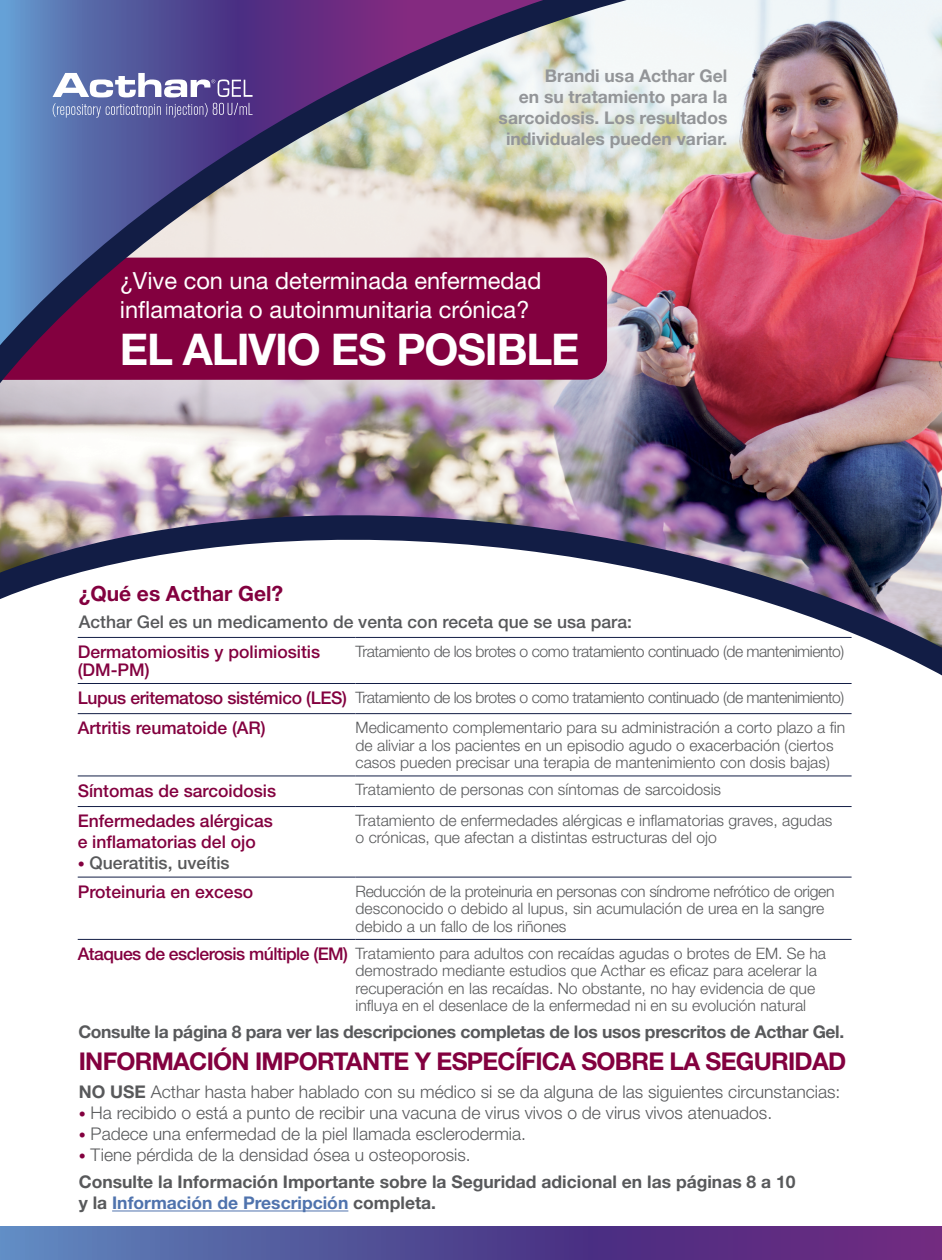
<style>
.page{position:relative;width:942px;height:1260px;background:#fff}
.page>*{position:absolute;margin:0;border:0;box-sizing:border-box;transform-origin:0 0}
.t1{font:700 43.75px "Helvetica Neue LT Std";letter-spacing:-.025em;color:#fff}
.t2{font:700 24.5px "Helvetica Neue LT Std";letter-spacing:-.03em;color:#83003f}
.t3{font:23.62px/28.3px "Helvetica Neue LT Std";color:#fff}
.t4{font:700 21px "Helvetica Neue LT Std";color:#83003f}
.t5{font:300 17.5px "Helvetica Neue LT Std";color:#58595b}
.t6{font:500 17.5px/17.5px "Helvetica Neue LT Std";color:#83003f}
.t7{font:700 17.5px/21px "Helvetica Neue LT Std";color:#58595b}
.t8{font:700 17.5px/21px "Helvetica Neue LT Std";color:#939598;text-align:right}
.t9{font:700 17.5px "Helvetica Neue LT Std";letter-spacing:-.02em;color:#58595b}
.t10{font:500 17.5px "Helvetica Neue LT Std";color:#58595b}
.t11{font:300 15.75px/17.5px "Helvetica Neue LT Std";color:#58595b}
.t12{font:300 15.75px "Helvetica Neue LT Std";letter-spacing:-.03em;color:#58595b}
.s1{font-weight:500;font-size:17.5px;color:#83003f}
.s2{font-weight:300;font-size:14px;color:#83003f}
.s3{font-weight:700}
.s4{font-size:14px;color:#83003f}
.s5{color:#4f73ad}
</style>
<div class="page">
<img style="left:0;top:421px;width:942px;height:75px">
<img style="left:0;top:0;width:942px;height:421px">
<svg style="left:0;top:496px;width:942px;height:444px"></svg>
<svg style="left:0;top:1226px;width:942px;height:34px;background:#574a94"></svg>
<hr style="left:112px;top:1211px;width:236px;height:1px;background:#4f73ad">
<svg style="left:53px;top:103px;width:199px;height:15px;background:#6e6ea9"></svg>
<svg style="left:53px;top:73px;width:199px;height:24px"></svg>
<hr style="left:78px;top:683px;width:277px;height:1px;background:#121d45">
<hr style="left:355px;top:683px;width:496px;height:1px;background:#121d45">
<hr style="left:78px;top:713px;width:277px;height:1px;background:#121d45">
<hr style="left:355px;top:713px;width:496px;height:1px;background:#121d45">
<hr style="left:78px;top:776px;width:277px;height:1px;background:#121d45">
<hr style="left:355px;top:776px;width:496px;height:1px;background:#121d45">
<hr style="left:78px;top:806px;width:277px;height:1px;background:#121d45">
<hr style="left:355px;top:806px;width:496px;height:1px;background:#121d45">
<hr style="left:78px;top:877px;width:277px;height:1px;background:#121d45">
<hr style="left:355px;top:877px;width:496px;height:1px;background:#121d45">
<hr style="left:78px;top:939px;width:277px;height:1px;background:#121d45">
<hr style="left:355px;top:939px;width:496px;height:1px;background:#121d45">
<hr style="left:78px;top:637px;width:277px;height:1px;background:#121d45">
<hr style="left:355px;top:637px;width:496px;height:1px;background:#121d45">
<p class="t8" style="left:498px;top:65px;width:230px">Brandi usa Acthar Gel<br>en su tratamiento para la sarcoidosis. Los resultados individuales pueden variar.</p>
<h3 class="t3" style="left:120px;top:266px;width:423px">¿Vive con una determinada enfermedad inflamatoria o autoinmunitaria crónica?</h3>
<h1 class="t1" style="left:120px;top:322px;width:461px">EL ALIVIO ES POSIBLE</h1>
<h3 class="t4" style="left:79px;top:580px;width:206px">¿Qué es Acthar Gel?</h3>
<p class="t10" style="left:79px;top:612px;width:555px">Acthar Gel es un medicamento de venta con receta que se usa para:</p>
<p class="t6" style="left:78px;top:643px;width:244px">Dermatomiositis y polimiositis (DM-PM)</p>
<p class="t12" style="left:355px;top:642px;width:490px">Tratamiento de los brotes o como tratamiento continuado (de mantenimiento)</p>
<p class="t12" style="left:78px;top:688px;width:768px"><span class="s1">Lupus eritematoso sistémico (LES)</span> Tratamiento de los brotes o como tratamiento continuado (de mantenimiento)</p>
<p class="t6" style="left:78px;top:719px;width:190px">Artritis reumatoide (AR)</p>
<p class="t11" style="left:355px;top:718px;width:491px">Medicamento complementario para su administración a corto plazo a fin de aliviar a los pacientes en un episodio agudo o exacerbación (ciertos casos pueden precisar una terapia de mantenimiento con dosis bajas)</p>
<p class="t6" style="left:78px;top:781px;width:200px">Síntomas de sarcoidosis</p>
<p class="t11" style="left:355px;top:781px;width:367px">Tratamiento de personas con síntomas de sarcoidosis</p>
<p class="t6" style="left:78px;top:810px;width:197px;line-height:21px">Enfermedades alérgicas e inflamatorias del ojo</p>
<p class="t10" style="left:78px;top:853px;width:153px"><span class="s2">•</span> Queratitis, uveítis</p>
<p class="t11" style="left:355px;top:811px;width:478px">Tratamiento de enfermedades alérgicas e inflamatorias graves, agudas o crónicas, que afectan a distintas estructuras del ojo</p>
<p class="t6" style="left:78px;top:883px;width:177px">Proteinuria en exceso</p>
<p class="t11" style="left:355px;top:882px;width:480px">Reducción de la proteinuria en personas con síndrome nefrótico de origen desconocido o debido al lupus, sin acumulación de urea en la sangre debido a un fallo de los riñones</p>
<p class="t11" style="left:355px;top:944px;width:472px;text-indent:-278px"><span class="s1">Ataques de esclerosis múltiple (EM)</span> Tratamiento para adultos con recaídas agudas o brotes de EM. Se ha demostrado mediante estudios que Acthar es eficaz para acelerar la recuperación en las recaídas. No obstante, no hay evidencia de que influya en el desenlace de la enfermedad ni en su evolución natural</p>
<h2 class="t2" style="left:79px;top:1046px;width:769px">INFORMACIÓN IMPORTANTE Y ESPECÍFICA SOBRE LA SEGURIDAD</h2>
<p class="t5" style="left:79px;top:1082px;width:763px"><span class="s3">NO USE</span> Acthar hasta haber hablado con su médico si se da alguna de las siguientes circunstancias:</p>
<p class="t5" style="left:79px;top:1103px;width:695px"><span class="s4">•</span> Ha recibido o está a punto de recibir una vacuna de virus vivos o de virus vivos atenuados.</p>
<p class="t5" style="left:79px;top:1124px;width:449px"><span class="s4">•</span> Padece una enfermedad de la piel llamada esclerodermia.</p>
<p class="t5" style="left:79px;top:1145px;width:393px"><span class="s4">•</span> Tiene pérdida de la densidad ósea u osteoporosis.</p>
<p class="t9" style="left:78px;top:1021px;width:767px">Consulte la página 8 para ver las descripciones completas de los usos prescritos de Acthar Gel.</p>
<p class="t7" style="left:79px;top:1171px;width:718px">Consulte la Información Importante sobre la Seguridad adicional en las páginas 8 a 10 y la <span class="s5">Información de Prescripción</span> completa.</p>
</div>
